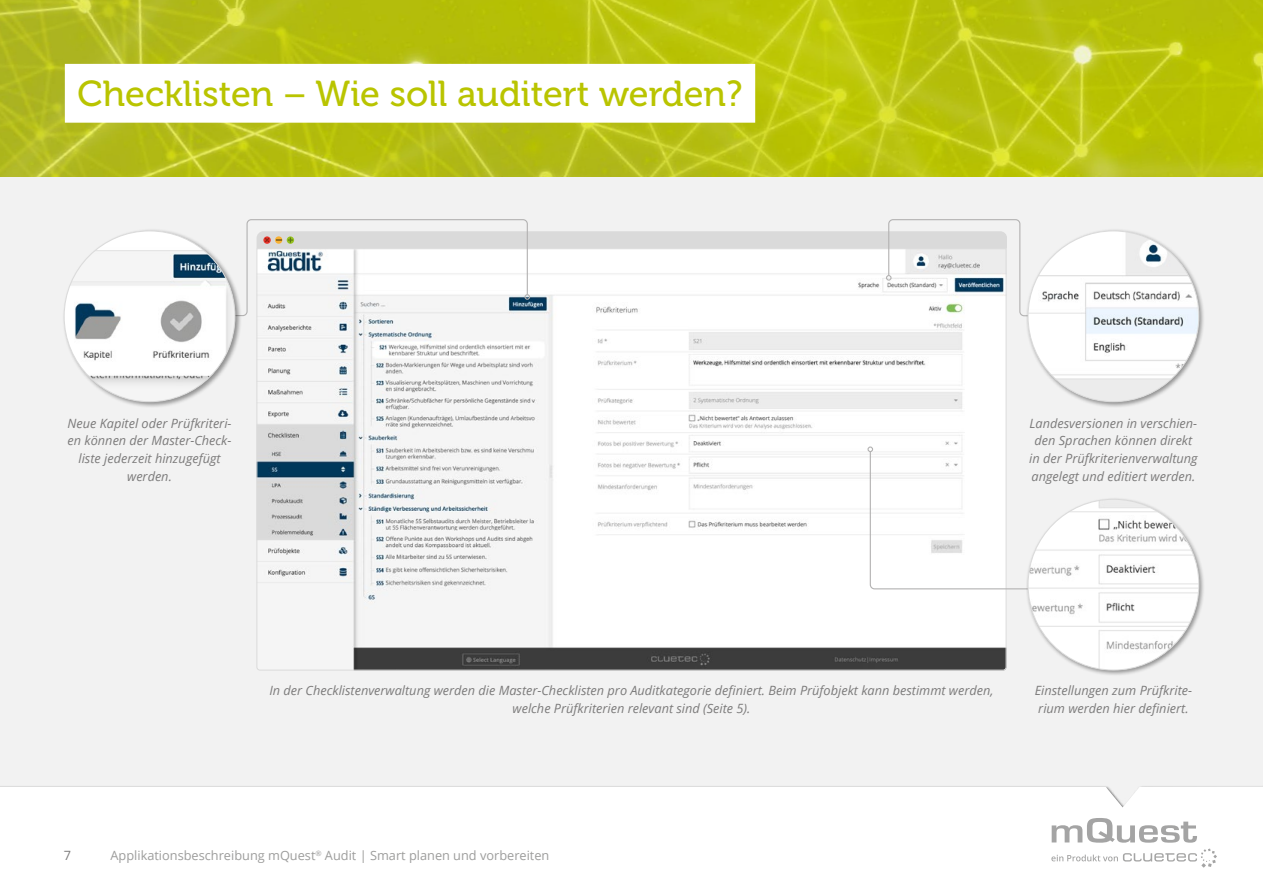
<style>
.page{position:relative;width:1263px;height:893px;background:#fff}
.page>*{position:absolute;margin:0;border:0;box-sizing:border-box;transform-origin:0 0}
.t1{font:36px "Museo 500";color:#b9c400}
.t2{font:italic 12.75px/17.9px "Open Sans";color:#7c7b7b;text-align:center}
.t3{font:12.75px "Open Sans";color:#9d9d9c}
.t4{font:12.75px "Open Sans";color:#7c7b7b}
</style>
<div class="page">
<img style="left:0;top:0;width:1263px;height:178px">
<div style="left:0;top:178px;width:1263px;height:637px;background:#f2f2f2"></div>
<div style="left:65px;top:64px;width:690px;height:59px;background:#fff"></div>
<svg style="left:256px;top:317px;width:751px;height:354px"></svg>
<svg style="left:867px;top:446px;width:159px;height:144px"></svg>
<svg style="left:241px;top:219px;width:785px;height:98px"></svg>
<div style="left:62px;top:229px;width:179px;height:179px;background:#000;opacity:.4"></div>
<img style="left:64px;top:231px;width:171px;height:171px;border-radius:85px">
<div style="left:1026px;top:229px;width:179px;height:179px;background:#000;opacity:.4"></div>
<img style="left:1028px;top:231px;width:171px;height:171px;border-radius:85px">
<div style="left:1026px;top:497px;width:179px;height:179px;background:#000;opacity:.4"></div>
<img style="left:1028px;top:499px;width:171px;height:171px;border-radius:85px">
<svg style="left:0;top:787px;width:1263px;height:81px"></svg>
<svg style="left:1051px;top:818px;width:166px;height:49px"></svg>
<h1 class="t1" style="left:78px;top:74px;width:666px">Checklisten – Wie soll auditert werden?</h1>
<p class="t2" style="left:68px;top:414px;width:166px">Neue Kapitel oder Prüfkriteri&shy;en können der Master-Check&shy;liste jederzeit hinzugefügt werden.</p>
<p class="t2" style="left:1029px;top:414px;width:170px">Landesversionen in verschien&shy;den Sprachen können direkt in der Prüfkriterienverwaltung angelegt und editiert werden.</p>
<p class="t2" style="left:269px;top:681px;width:725px">In der Checklistenverwaltung werden die Master-Checklisten pro Auditkategorie definiert. Beim Prüfobjekt kann bestimmt werden, welche Prüfkriterien relevant sind (Seite 5).</p>
<p class="t2" style="left:1035px;top:681px;width:159px;text-align:left">Einstellungen zum Prüfkrite&shy;rium werden hier definiert.</p>
<p class="t4" style="left:64px;top:846px;width:9px">7</p>
<p class="t3" style="left:111px;top:846px;width:440px">Applikationsbeschreibung mQuest<sup>®</sup> Audit | Smart planen und vorbereiten</p>
</div>
